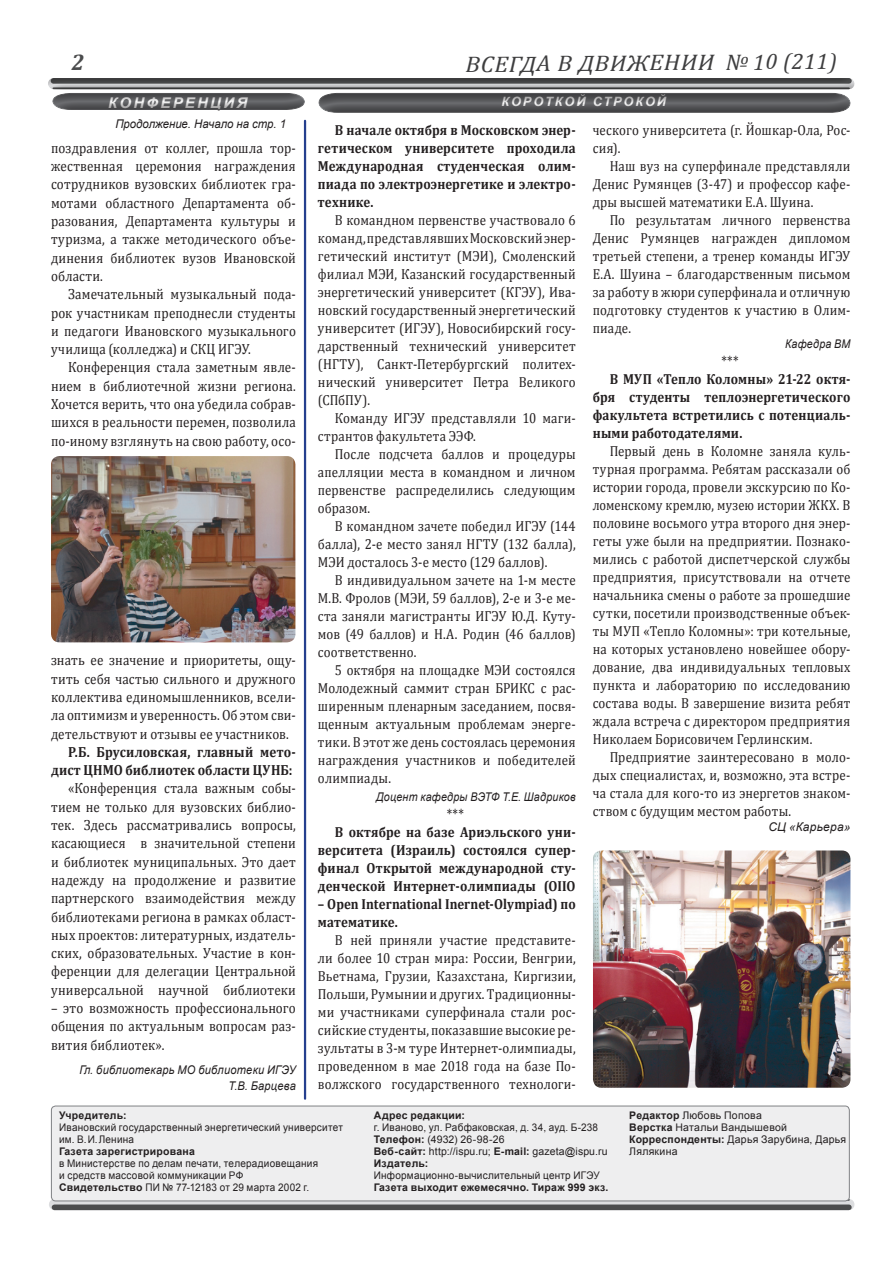
<style>
.page{position:relative;width:893px;height:1263px;background:#fff}
.page>*{position:absolute;margin:0;border:0;box-sizing:border-box;transform-origin:0 0}
.t1{font:italic 22.5px "Cambria";color:#3e3e3f;scale:1.09 1}
.t2{font:italic 700 14.85px "Arial";letter-spacing:.15em;color:#fff}
.t3{font:14.7px/18.3px "Cambria";letter-spacing:.01em;color:#231f20;text-align:justify;scale:.89 1}
.t4{font:700 14.7px/18.3px "Cambria";letter-spacing:.015em;color:#231f20;text-align:right;scale:.89 1}
.t5{font:14.55px/18px "Cambria";letter-spacing:.01em;color:#231f20;text-align:justify;scale:.89 1}
.t6{font:700 14.55px/18px "Cambria";letter-spacing:.015em;color:#231f20;text-align:justify;scale:.89 1}
.t7{font:italic 700 12.9px "Arial";letter-spacing:.15em;color:#fff}
.t8{font:italic 12px/16.5px "Arial";letter-spacing:.02em;color:#231f20;text-align:right;scale:.92 1}
.t9{font:italic 12px "Arial";letter-spacing:.02em;color:#231f20;scale:.89 1}
.t10{font:italic 12px "Arial";letter-spacing:-.005em;color:#231f20;scale:.95 1}
.t11{font:italic 12px "Arial";letter-spacing:.02em;color:#231f20}
.t12{font:10.5px/12px "Arial";letter-spacing:.025em;color:#231f20;scale:.95 1}
.t13{font:10.5px/12px "Arial";letter-spacing:.025em;color:#231f20}
.t14{font:700 10.5px "Arial";letter-spacing:.02em;color:#231f20}
.s1{font-weight:700}
</style>
<div class="page">
<svg style="left:54px;top:1201px;width:795px;height:3px;background:#cdced1"></svg>
<hr style="left:54px;top:1199px;width:795px;height:2px;background:#4b4c4d">
<div style="left:54px;top:1204px;width:795px;height:6px;background:#4b4c4d"></div>
<div style="left:317px;top:81px;width:534px;height:33px;background:#231f20;opacity:.5"></div>
<div style="left:51px;top:1106px;width:798px;height:95px;background:#eeeeef;border-radius:4px"></div>
<div style="left:51px;top:1106px;width:799px;height:95px;border:1px solid #808285;border-radius:4px"></div>
<div style="left:52px;top:81px;width:255px;height:33px;background:#231f20;opacity:.5"></div>
<div style="left:292px;top:107px;width:32px;height:1011px;background:#fff"></div>
<hr style="left:304px;top:121px;width:2px;height:978px;background:#253f8e">
<img style="left:51px;top:456px;width:244px;height:186px">
<img style="left:593px;top:850px;width:257px;height:238px">
<h1 class="t1" style="left:465px;top:50px;width:342px;rotate:-1deg">ВСЕГДА В ДВИЖЕНИИ № 10 (211)</h1>
<p class="t7" style="left:502px;top:93px;width:166px">КОРОТКОЙ СТРОКОЙ</p>
<p class="t2" style="left:108px;top:93px;width:141px">КОНФЕРЕНЦИЯ</p>
<p class="t10" style="left:115px;top:116px;width:181px">Продолжение. Начало на стр. 1</p>
<p class="t6" style="left:318px;top:120px;width:291px;text-indent:17px">В начале октября в Московском энер&shy;гетическом университете проходила Международная студенческая олим&shy;пиада по электроэнергетике и электро&shy;технике.</p>
<p class="t5" style="left:318px;top:211px;width:291px;text-indent:17px">В командном первенстве участвовало 6 команд, представлявших Московский энер&shy;гетический институт (МЭИ), Смоленский филиал МЭИ, Казанский государственный энергетический университет (КГЭУ), Ива&shy;новский государственный энергетический университет (ИГЭУ), Новосибирский госу&shy;дарственный технический университет (НГТУ), Санкт-Петербургский политех&shy;нический университет Петра Великого (СПбПУ).</p>
<p class="t5" style="left:318px;top:409px;width:291px;text-indent:17px">Команду ИГЭУ представляли 10 маги&shy;странтов факультета ЭЭФ.</p>
<p class="t5" style="left:318px;top:445px;width:291px;text-indent:17px">После подсчета баллов и процедуры апелляции места в командном и личном первенстве распределились следующим образом.</p>
<p class="t5" style="left:318px;top:517px;width:291px;text-indent:17px">В командном зачете победил ИГЭУ (144 балла), 2-е место занял НГТУ (132 балла), МЭИ досталось 3-е место (129 баллов).</p>
<p class="t5" style="left:318px;top:571px;width:291px;text-indent:17px">В индивидуальном зачете на 1-м месте М.В. Фролов (МЭИ, 59 баллов), 2-е и 3-е ме&shy;ста заняли магистранты ИГЭУ Ю.Д. Куту&shy;мов (49 баллов) и Н.А. Родин (46 баллов) соответственно.</p>
<p class="t5" style="left:318px;top:661px;width:291px;text-indent:17px">5 октября на площадке МЭИ состоялся Молодежный саммит стран БРИКС с рас&shy;ширенным пленарным заседанием, посвя&shy;щенным актуальным проблемам энерге&shy;тики. В этот же день состоялась церемония награждения участников и победителей олимпиады.</p>
<p class="t9" style="left:376px;top:789px;width:226px">Доцент кафедры ВЭТФ Т.Е. Шадриков</p>
<p class="t5" style="left:447px;top:805px;width:21px">***</p>
<p class="t6" style="left:318px;top:822px;width:291px;text-indent:17px">В октябре на базе Ариэльского уни&shy;верситета (Израиль) состоялся супер&shy;финал Открытой международной сту&shy;денческой Интернет-олимпиады (OIIO</p>
<p class="t6" style="left:318px;top:894px;width:291px">– Open International Inernet-Olympiad) по математике.</p>
<p class="t5" style="left:318px;top:931px;width:291px;text-indent:17px">В ней приняли участие представите&shy;ли более 10 стран мира: России, Венгрии, Вьетнама, Грузии, Казахстана, Киргизии, Польши, Румынии и других. Традиционны&shy;ми участниками суперфинала стали рос&shy;сийские студенты, показавшие высокие ре&shy;зультаты в 3-м туре Интернет-олимпиады, проведенном в мае 2018 года на базе По&shy;волжского государственного технологи-</p>
<p class="t5" style="left:593px;top:121px;width:291px">ческого университета (г. Йошкар-Ола, Рос&shy;сия).</p>
<p class="t5" style="left:593px;top:157px;width:291px;text-indent:17px">Наш вуз на суперфинале представляли Денис Румянцев (3-47) и профессор кафе&shy;дры высшей математики Е.А. Шуина.</p>
<p class="t5" style="left:593px;top:211px;width:291px;text-indent:17px">По результатам личного первенства Денис Румянцев награжден дипломом третьей степени, а тренер команды ИГЭУ Е.А. Шуина – благодарственным письмом за работу в жюри суперфинала и отличную подготовку студентов к участию в Олим&shy;пиаде.</p>
<p class="t9" style="left:785px;top:336px;width:75px">Кафедра ВМ</p>
<p class="t5" style="left:721px;top:352px;width:21px">***</p>
<p class="t6" style="left:593px;top:369px;width:291px;text-indent:17px">В МУП «Тепло Коломны» 21-22 октя&shy;бря студенты теплоэнергетического факультета встретились с потенциаль&shy;ными работодателями.</p>
<p class="t5" style="left:593px;top:442px;width:291px;text-indent:17px">Первый день в Коломне заняла куль&shy;турная программа. Ребятам рассказали об истории города, провели экскурсию по Ко&shy;ломенскому кремлю, музею истории ЖКХ. В половине восьмого утра второго дня энер&shy;геты уже были на предприятии. Познако&shy;мились с работой диспетчерской службы предприятия, присутствовали на отчете начальника смены о работе за прошедшие сутки, посетили производственные объек&shy;ты МУП «Тепло Коломны»: три котельные, на которых установлено новейшее обору&shy;дование, два индивидуальных тепловых пункта и лабораторию по исследованию состава воды. В завершение визита ребят ждала встреча с директором предприятия Николаем Борисовичем Герлинским.</p>
<p class="t5" style="left:593px;top:748px;width:291px;text-indent:17px">Предприятие заинтересовано в моло&shy;дых специалистах, и, возможно, эта встре&shy;ча стала для кого-то из энергетов знаком&shy;ством с будущим местом работы.</p>
<p class="t11" style="left:768px;top:819px;width:83px">СЦ «Карьера»</p>
<p class="t3" style="left:51px;top:139px;width:277px">поздравления от коллег, прошла тор&shy;жественная церемония награждения сотрудников вузовских библиотек гра&shy;мотами областного Департамента об&shy;разования, Департамента культуры и туризма, а также методического объе&shy;динения библиотек вузов Ивановской области.</p>
<p class="t3" style="left:51px;top:285px;width:277px;text-indent:17px">Замечательный музыкальный пода&shy;рок участникам преподнесли студенты и педагоги Ивановского музыкального училища (колледжа) и СКЦ ИГЭУ.</p>
<p class="t3" style="left:51px;top:358px;width:277px;text-indent:17px">Конференция стала заметным явле&shy;нием в библиотечной жизни региона.<br>Хочется верить, что она убедила собрав&shy;шихся в реальности перемен, позволила по-иному взглянуть на свою работу, осо-</p>
<p class="t3" style="left:51px;top:651px;width:277px">знать ее значение и приоритеты, ощу&shy;тить себя частью сильного и дружного коллектива единомышленников, всели&shy;ла оптимизм и уверенность. Об этом сви&shy;детельствуют и отзывы ее участников.</p>
<p class="t4" style="left:51px;top:742px;width:277px">Р.Б. Брусиловская, главный мето&shy;дист ЦНМО библиотек области ЦУНБ:</p>
<p class="t3" style="left:51px;top:779px;width:277px;text-indent:17px">«Конференция стала важным собы&shy;тием не только для вузовских библио&shy;тек. Здесь рассматривались вопросы, касающиеся в значительной степени и библиотек муниципальных. Это дает надежду на продолжение и развитие партнерского взаимодействия между библиотеками региона в рамках област&shy;ных проектов: литературных, издатель&shy;ских, образовательных. Участие в кон&shy;ференции для делегации Центральной универсальной научной библиотеки</p>
<p class="t3" style="left:51px;top:999px;width:277px">– это возможность профессионального общения по актуальным вопросам раз&shy;вития библиотек».</p>
<p class="t8" style="left:79px;top:1061px;width:237px">Гл. библиотекарь МО библиотеки ИГЭУ<br>Т.В. Барцева</p>
<p class="t14" style="left:59px;top:1108px;width:69px">Учредитель:</p>
<p class="t12" style="left:59px;top:1121px;width:300px">Ивановский государственный энергетический университет им. В.И.Ленина</p>
<p class="t14" style="left:59px;top:1144px;width:137px">Газета зарегистрирована</p>
<p class="t12" style="left:59px;top:1157px;width:274px">в Министерстве по делам печати, телерадиовещания и средств массовой коммуникации РФ<br><span class="s1">Свидетельство</span> ПИ № 77-12183 от 29 марта 2002 г.</p>
<p class="t14" style="left:374px;top:1108px;width:93px">Адрес редакции:</p>
<p class="t12" style="left:374px;top:1121px;width:248px">г. Иваново, ул. Рабфаковская, д. 34, ауд. Б-238<br><span class="s1">Телефон:</span> (4932) 26-98-26<br><span class="s1">Веб-сайт:</span> http://ispu.ru; <span class="s1">E-mail:</span> gazeta@ispu.ru <span class="s1">Издатель:</span></p>
<p class="t12" style="left:374px;top:1169px;width:239px">Информационно-вычислительный центр ИГЭУ</p>
<p class="t14" style="left:374px;top:1180px;width:236px">Газета выходит ежемесячно. Тираж 999 экз.</p>
<p class="t13" style="left:629px;top:1109px;width:218px"><span class="s1">Редактор</span> Любовь Попова<br><span class="s1">Верстка</span> Натальи Вандышевой<br><span class="s1">Корреспонденты:</span> Дарья Зарубина, Дарья<br>Лялякина</p>
</div>
